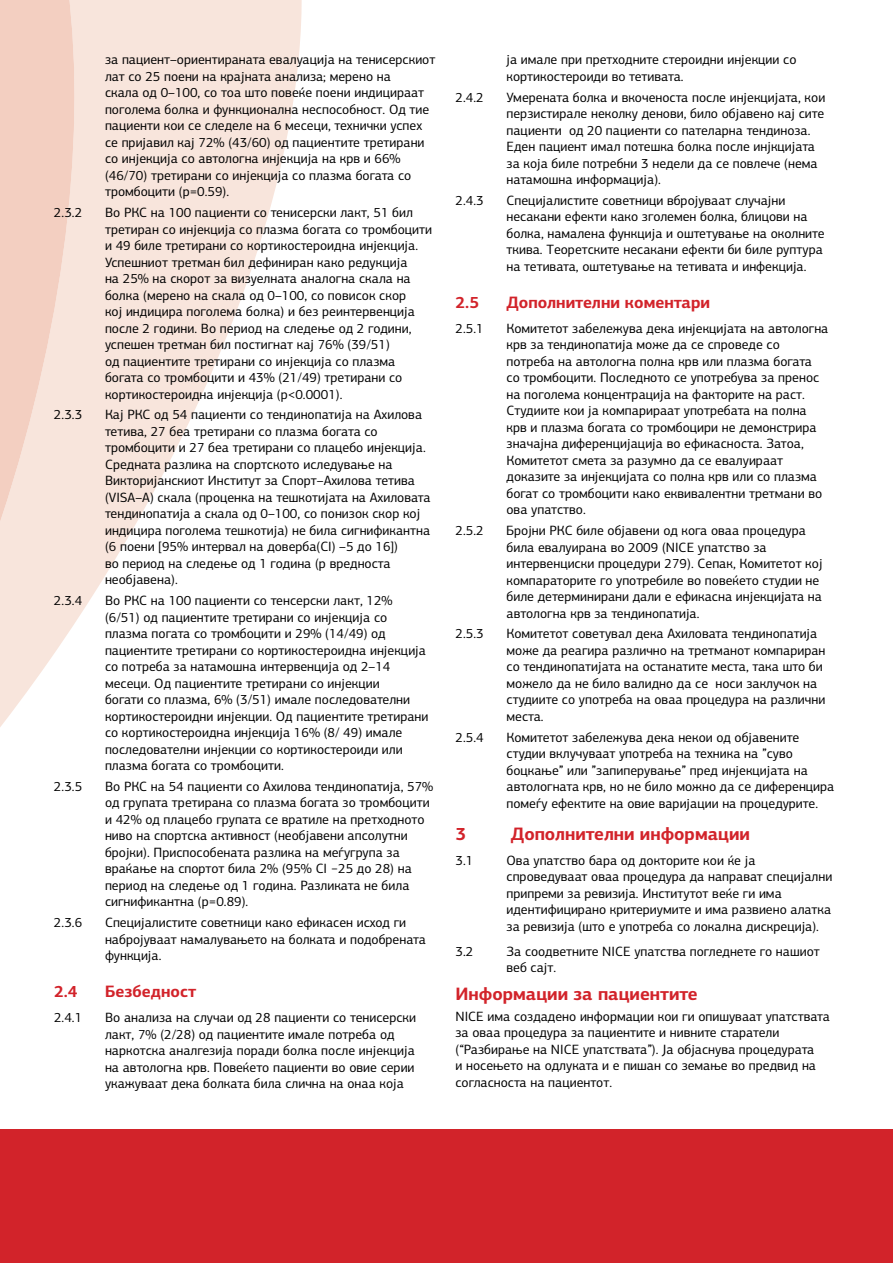
<style>
.page{position:relative;width:893px;height:1263px;background:#fff}
.page>*{position:absolute;margin:0;border:0;box-sizing:border-box;transform-origin:0 0}
.t1{font:700 18px "PF Centro Sans Pro";color:#d2232a}
.t2{font:700 16.5px "PF Centro Sans Pro";color:#d2232a}
.t3{font:13.5px/16.5px "PF Centro Sans Pro";color:#000}
</style>
<div class="page">
<svg style="left:0;top:0;width:302px;height:727px;fill:#f8e5dc"></svg>
<svg style="left:0;top:0;width:88px;height:559px;background:#f5d8cc"></svg>
<div style="left:0;top:1129px;width:893px;height:134px;background:#d2232a"></div>
<p class="t3" style="left:105px;top:52px;width:332px">за пациент–ориентираната евалуација на тенисерскиот лат со 25 поени на крајната анализа; мерено на<br>скала од 0–100, со тоа што повеќе поени индицираат поголема болка и функционална неспособност. Од тие пациенти кои се следеле на 6 месеци, технички успех се пријавил кај 72% (43/60) од пациентите третирани со инјекција со автологна инјекција на крв и 66% (46/70) третирани со инјекција со плазма богата со тромбоцити (p=0.59).</p>
<p class="t3" style="left:54px;top:204px;width:30px">2.3.2</p>
<p class="t3" style="left:105px;top:204px;width:329px">Во РКС на 100 пациенти со тенисерски лакт, 51 бил третиран со инјекција со плазма богата со тромбоцити и 49 биле третирани со кортикостероидна инјекција.<br>Успешниот третман бил дефиниран како редукција<br>на 25% на скорот за визуелната аналогна скала на болка (мерено на скала од 0–100, со повисок скор<br>кој индицира поголема болка) и без реинтервенција после 2 години. Во период на следење од 2 години, успешен третман бил постигнат кај 76% (39/51)<br>од пациентите третирани со инјекција со плазма богата со тромбоцити и 43% (21/49) третирани со кортикостероидна инјекција (p&lt;0.0001).</p>
<p class="t3" style="left:54px;top:406px;width:30px">2.3.3</p>
<p class="t3" style="left:105px;top:406px;width:327px">Кај РКС од 54 пациенти со тендинопатија на Ахилова тетива, 27 беа третирани со плазма богата со тромбоцити и 27 беа третирани со плацебо инјекција.<br>Средната разлика на спортското иследување на Викторијанскиот Институт за Спорт–Ахилова тетива (VISA–А) скала (проценка на тешкотијата на Ахиловата тендинопатија а скала од 0–100, со понизок скор кој индицира поголема тешкотија) не била сигнификантна (6 поени [95% интервал на доверба(CI) –5 до 16])<br>во период на следење од 1 година (p вредноста необјавена).</p>
<p class="t3" style="left:54px;top:592px;width:30px">2.3.4</p>
<p class="t3" style="left:105px;top:592px;width:325px">Во РКС на 100 пациенти со тенсерски лакт, 12% (6/51) од пациентите третирани со инјекција со плазма погата со тромбоцити и 29% (14/49) од пациентите третирани со кортикостероидна инјекција со потреба за натамошна интервенција од 2–14 месеци. Од пациентите третирани со инјекции<br>богати со плазма, 6% (3/51) имале последователни кортикостероидни инјекции. Од пациентите третирани со кортикостероидна инјекција 16% (8/ 49) имале последователни инјекции со кортикостероиди или плазма богата со тромбоцити.</p>
<p class="t3" style="left:54px;top:778px;width:30px">2.3.5</p>
<p class="t3" style="left:105px;top:778px;width:330px">Во РКС на 54 пациенти со Ахилова тендинопатија, 57% од групата третирана со плазма богата зо тромбоцити и 42% од плацебо групата се вратиле на претходното ниво на спортска активност (необјавени апсолутни бројки). Приспособената разлика на меѓугрупа за враќање на спортот била 2% (95% CI −25 до 28) на период на следење од 1 година. Разликата не била сигнификантна (p=0.89).</p>
<p class="t3" style="left:54px;top:914px;width:30px">2.3.6</p>
<p class="t3" style="left:105px;top:914px;width:322px">Специјалистите советници како ефикасен исход ги набројуваат намалувањето на болката и подобрената функција.</p>
<p class="t2" style="left:54px;top:981px;width:25px">2.4</p>
<p class="t2" style="left:105px;top:981px;width:93px">Безбедност</p>
<p class="t3" style="left:54px;top:1009px;width:30px">2.4.1</p>
<p class="t3" style="left:105px;top:1009px;width:313px">Во анализа на случаи од 28 пациенти со тенисерски лакт, 7% (2/28) од пациентите имале потреба од наркотска аналгезија поради болка после инјекција на автологна крв. Повеќето пациенти во овие серии укажуваат дека болката била слична на онаа која</p>
<p class="t3" style="left:506px;top:52px;width:291px">ја имале при претходните стероидни инјекции со кортикостероиди во тетивата.</p>
<p class="t3" style="left:455px;top:89px;width:30px">2.4.2</p>
<p class="t3" style="left:506px;top:89px;width:320px">Умерената болка и вкоченоста после инјекцијата, кои перзистирале неколку денови, било објавено кај сите пациенти од 20 пациенти со пателарна тендиноза.<br>Еден пациент имал потешка болка после инјкцијата за која биле потребни 3 недели да се повлече (нема натамошна информација).</p>
<p class="t3" style="left:455px;top:192px;width:30px">2.4.3</p>
<p class="t3" style="left:506px;top:192px;width:320px">Специјалистите советници вбројуваат случајни несакани ефекти како зголемен болка, блицови на болка, намалена функција и оштетување на околните ткива. Теоретските несакани ефекти би биле руптура на тетивата, оштетување на тетивата и инфекција.</p>
<p class="t2" style="left:455px;top:292px;width:25px">2.5</p>
<p class="t2" style="left:506px;top:292px;width:205px">Дополнителни коментари</p>
<p class="t3" style="left:455px;top:320px;width:30px">2.5.1</p>
<p class="t3" style="left:506px;top:320px;width:323px">Комитетот забележува дека инјекцијата на автологна крв за тендинопатија може да се спроведе со потреба на автологна полна крв или плазма богата со тромбоцити. Последното се употребува за пренос на поголема концентрација на факторите на раст.<br>Студиите кои ја компарираат употребата на полна крв и плазма богата со тромбоцири не демонстрира значајна диференцијација во ефикасноста. Затоа, Комитетот смета за разумно да се евалуираат доказите за инјекцијата со полна крв или со плазма богат со тромбоцити како еквивалентни третмани во ова упатство.</p>
<p class="t3" style="left:455px;top:522px;width:30px">2.5.2</p>
<p class="t3" style="left:506px;top:522px;width:318px">Бројни РКС биле објавени од кога оваа процедура била евалуирана во 2009 (NICE упатство за интервенциски процедури 279). Сепак, Комитетот кој компараторите го употребиле во повеќето студии не биле детерминирани дали е ефикасна инјекцијата на автологна крв за тендинопатија.</p>
<p class="t3" style="left:455px;top:625px;width:30px">2.5.3</p>
<p class="t3" style="left:506px;top:625px;width:320px">Комитетот советувал дека Ахиловата тендинопатија може да реагира различно на третманот компариран со тендинопатијата на останатите места, така што би можело да не било валидно да се носи заклучок на студиите со употреба на оваа процедура на различни места.</p>
<p class="t3" style="left:455px;top:729px;width:30px">2.5.4</p>
<p class="t3" style="left:506px;top:729px;width:329px">Комитетот забележува дека некои од објавените студии вклучуваат употреба на техника на ”суво боцкање” или ”запиперување” пред инјекцијата на автологната крв, но не било можно да се диференцира помеѓу ефектите на овие варијации на процедурите.</p>
<h1 class="t1" style="left:455px;top:822px;width:12px">3</h1>
<h1 class="t1" style="left:511px;top:822px;width:241px">Дополнителни информации</h1>
<p class="t3" style="left:455px;top:852px;width:19px">3.1</p>
<p class="t3" style="left:506px;top:852px;width:327px">Ова упатство бара од докторите кои ќе ја спроведуваат оваа процедура да направат специјални припреми за ревизија. Институтот веќе ги има идентифицирано критериумите и има развиено алатка за ревизија (што е употреба со локална дискреција).</p>
<p class="t3" style="left:455px;top:943px;width:19px">3.2</p>
<p class="t3" style="left:506px;top:943px;width:315px">За соодветните NICE упатства погледнете го нашиот веб сајт.</p>
<h1 class="t1" style="left:455px;top:982px;width:244px">Информации за пациентите</h1>
<p class="t3" style="left:455px;top:1008px;width:376px">NICE има создадено информации кои ги опишуваат упатствата за оваа процедура за пациентите и нивните старатели (“Разбирање на NICE упатствата”). Ја објаснува процедурата<br>и носењето на одлуката и е пишан со земање во предвид на согласноста на пациентот.</p>
</div>
